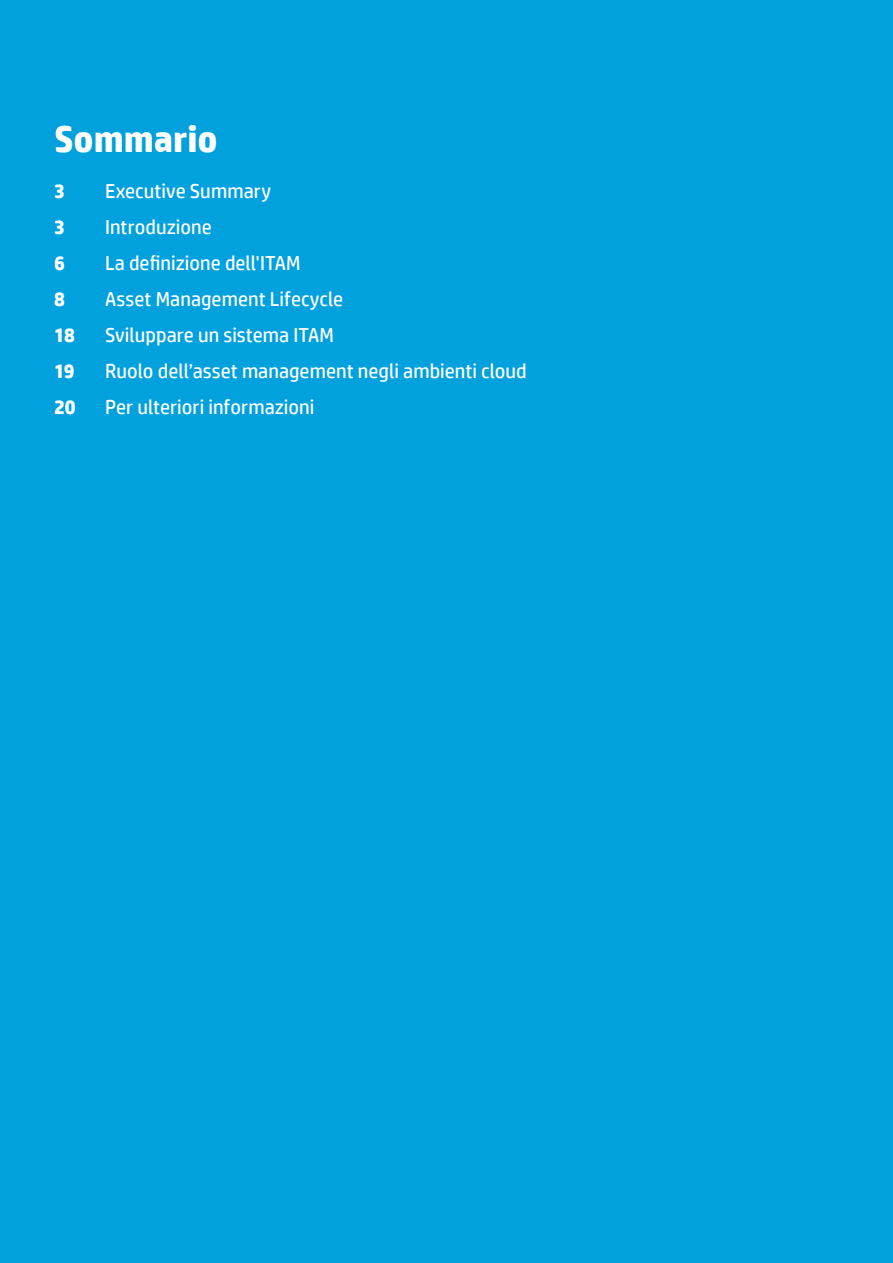
<style>
.page{position:relative;width:893px;height:1263px;background:#fff}
.page>*{position:absolute;margin:0;border:0;box-sizing:border-box;transform-origin:0 0}
.table_of_contents_h{font:700 37.5px "HP Simplified";color:#fff}
.table_of_contents_t{font:20.25px "HP Simplified";color:#fff}
.table_of_contents_t-2{font:700 20.25px "HP Simplified";color:#fff}
</style>
<div class="page">
<div style="left:0;top:0;width:892px;height:1263px;background:#00a1dd"></div>
<p class="table_of_contents_h" style="left:54px;top:117px;width:165px">Sommario</p>
<p class="table_of_contents_t-2" style="left:54px;top:180px;width:12px">3</p>
<p class="table_of_contents_t" style="left:105px;top:180px;width:167px">Executive Summary</p>
<p class="table_of_contents_t-2" style="left:54px;top:216px;width:12px">3</p>
<p class="table_of_contents_t" style="left:105px;top:216px;width:108px">Introduzione</p>
<p class="table_of_contents_t-2" style="left:54px;top:252px;width:12px">6</p>
<p class="table_of_contents_t" style="left:105px;top:252px;width:197px">La definizione dell'ITAM</p>
<p class="table_of_contents_t-2" style="left:54px;top:288px;width:12px">8</p>
<p class="table_of_contents_t" style="left:105px;top:288px;width:240px">Asset Management Lifecycle</p>
<p class="table_of_contents_t-2" style="left:54px;top:324px;width:22px">18</p>
<p class="table_of_contents_t" style="left:105px;top:324px;width:230px">Sviluppare un sistema ITAM</p>
<p class="table_of_contents_t-2" style="left:54px;top:360px;width:22px">19</p>
<p class="table_of_contents_t" style="left:105px;top:360px;width:423px">Ruolo dell’asset management negli ambienti cloud</p>
<p class="table_of_contents_t-2" style="left:54px;top:396px;width:23px">20</p>
<p class="table_of_contents_t" style="left:105px;top:396px;width:211px">Per ulteriori informazioni</p>
</div>
